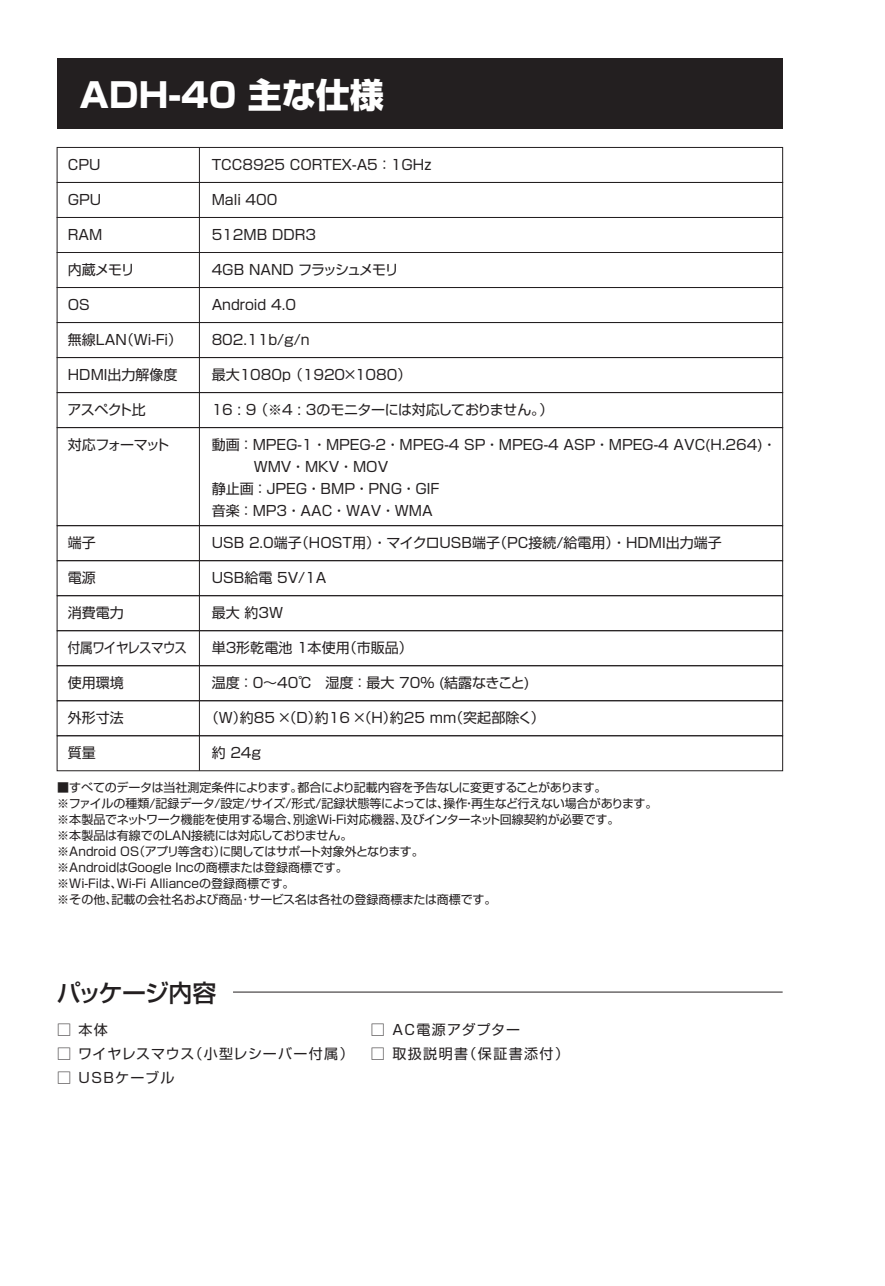
<style>
.page{position:relative;width:885px;height:1286px;background:#fff}
.page>*{position:absolute;margin:0;border:0;box-sizing:border-box;transform-origin:0 0}
.t1{font:800 34px "Shin Go Pr 6";color:#fff}
.t2{font:500 24px "Shin Go Pr 6";letter-spacing:-.035em;color:#231f20}
.t3{font:14px/22px "Shin Go Pr 6";color:#231f20}
.t4{font:14px "Shin Go Pr 6";letter-spacing:-.03em;color:#231f20}
.t5{font:14px "Shin Go Pr 6";letter-spacing:.055em;color:#231f20}
.t6{font:14px "Shin Go Pr 6";letter-spacing:-.07em;color:#231f20}
.t7{font:14px "Shin Go Pr 6";letter-spacing:.1em;color:#231f20}
.t8{font:14px "Shin Go Pr 6";letter-spacing:-.045em;color:#231f20;scale:.89 1}
.t9{font:14px "Shin Go Pr 6";letter-spacing:.075em;color:#231f20}
.t10{font:14px "Shin Go Pr 6";letter-spacing:.085em;color:#231f20}
.t11{font:14px "Shin Go Pr 6";letter-spacing:-.1em;color:#231f20}
.t12{font:12px/16px "Shin Go Pr 6";letter-spacing:-.01em;color:#231f20}
</style>
<div class="page">
<div style="left:57px;top:58px;width:725px;height:70px;background:#231f20"></div>
<hr style="left:199px;top:392px;width:1px;height:35px;background:#231f20">
<hr style="left:199px;top:525px;width:1px;height:35px;background:#231f20">
<div style="left:57px;top:560px;width:725px;height:36px;border:1px solid #231f20"></div>
<hr style="left:199px;top:560px;width:1px;height:35px;background:#231f20">
<div style="left:57px;top:147px;width:725px;height:36px;border:1px solid #231f20"></div>
<hr style="left:199px;top:147px;width:1px;height:35px;background:#231f20">
<hr style="left:199px;top:217px;width:1px;height:35px;background:#231f20">
<div style="left:57px;top:182px;width:725px;height:36px;border:1px solid #231f20"></div>
<hr style="left:199px;top:182px;width:1px;height:35px;background:#231f20">
<div style="left:57px;top:252px;width:725px;height:36px;border:1px solid #231f20"></div>
<hr style="left:199px;top:252px;width:1px;height:35px;background:#231f20">
<hr style="left:199px;top:322px;width:1px;height:35px;background:#231f20">
<div style="left:57px;top:287px;width:725px;height:36px;border:1px solid #231f20"></div>
<hr style="left:199px;top:287px;width:1px;height:35px;background:#231f20">
<div style="left:57px;top:595px;width:725px;height:36px;border:1px solid #231f20"></div>
<hr style="left:199px;top:595px;width:1px;height:35px;background:#231f20">
<hr style="left:199px;top:665px;width:1px;height:35px;background:#231f20">
<div style="left:57px;top:630px;width:725px;height:36px;border:1px solid #231f20"></div>
<hr style="left:199px;top:630px;width:1px;height:35px;background:#231f20">
<div style="left:57px;top:700px;width:725px;height:36px;border:1px solid #231f20"></div>
<hr style="left:199px;top:700px;width:1px;height:35px;background:#231f20">
<div style="left:57px;top:735px;width:725px;height:36px;border:1px solid #231f20"></div>
<hr style="left:199px;top:735px;width:1px;height:35px;background:#231f20">
<hr style="left:233px;top:991px;width:549px;height:1px;background:#231f20">
<div style="left:57px;top:427px;width:725px;height:99px;border:1px solid #231f20"></div>
<hr style="left:199px;top:427px;width:1px;height:98px;background:#231f20">
<div style="left:57px;top:357px;width:725px;height:36px;border:1px solid #231f20"></div>
<hr style="left:199px;top:357px;width:1px;height:35px;background:#231f20">
<h1 class="t1" style="left:80px;top:68px;width:306px">ADH-40 主な仕様</h1>
<p class="t3" style="left:68px;top:153px;width:34px">CPU</p>
<p class="t3" style="left:211px;top:153px;width:221px">TCC8925 CORTEX-A5 ：1GHz</p>
<p class="t3" style="left:68px;top:188px;width:35px">GPU</p>
<p class="t3" style="left:211px;top:188px;width:67px">Mali 400</p>
<p class="t3" style="left:68px;top:223px;width:36px">RAM</p>
<p class="t3" style="left:211px;top:223px;width:106px">512MB DDR3</p>
<p class="t3" style="left:68px;top:258px;width:68px">内蔵メモリ</p>
<p class="t6" style="left:211px;top:258px;width:188px">4GB NAND フラッシュメモリ</p>
<p class="t3" style="left:68px;top:293px;width:24px">OS</p>
<p class="t3" style="left:211px;top:293px;width:86px">Android 4.0</p>
<p class="t3" style="left:68px;top:328px;width:116px">無線LAN（Wi-Fi）</p>
<p class="t3" style="left:211px;top:328px;width:99px">802.11b/g/n</p>
<p class="t3" style="left:68px;top:363px;width:111px">HDMI出力解像度</p>
<p class="t3" style="left:211px;top:363px;width:201px">最大1080p （1920×1080）</p>
<p class="t3" style="left:68px;top:398px;width:80px">アスペクト比</p>
<p class="t4" style="left:211px;top:398px;width:343px">16 : 9 （※4 : 3のモニターには対応しておりません。）</p>
<p class="t11" style="left:68px;top:433px;width:103px">対応フォーマット</p>
<p class="t3" style="left:211px;top:433px;width:566px">動画 ：MPEG-1 ・MPEG-2 ・MPEG-4 SP ・MPEG-4 ASP ・MPEG-4 AVC(H.264) ・　　　WMV ・MKV ・MOV<br>静止画 ：JPEG ・BMP ・PNG ・GIF<br>音楽 ：MP3 ・AAC ・WAV ・WMA</p>
<p class="t3" style="left:68px;top:531px;width:29px">端子</p>
<p class="t3" style="left:211px;top:531px;width:511px">USB 2.0端子（HOST用）・マイクロUSB端子（PC接続/給電用）・HDMI出力端子</p>
<p class="t3" style="left:68px;top:566px;width:29px">電源</p>
<p class="t3" style="left:211px;top:566px;width:116px">USB給電 5V/1A</p>
<p class="t3" style="left:68px;top:601px;width:57px">消費電力</p>
<p class="t3" style="left:211px;top:601px;width:73px">最大 約3W</p>
<p class="t8" style="left:68px;top:636px;width:135px">付属ワイヤレスマウス</p>
<p class="t3" style="left:211px;top:636px;width:202px">単3形乾電池 1本使用（市販品）</p>
<p class="t3" style="left:68px;top:671px;width:57px">使用環境</p>
<p class="t3" style="left:211px;top:671px;width:319px">温度 ：0～40℃　湿度 ：最大 70% (結露なきこと)</p>
<p class="t3" style="left:68px;top:706px;width:57px">外形寸法</p>
<p class="t3" style="left:204px;top:706px;width:341px">（W）約85 ×（D）約16 ×（H）約25 mm（突起部除く）</p>
<p class="t3" style="left:68px;top:741px;width:29px">質量</p>
<p class="t3" style="left:211px;top:741px;width:51px">約 24g</p>
<p class="t12" style="left:57px;top:778px;width:601px">■すべてのデータは当社測定条件によります。都合により記載内容を予告なしに変更することがあります。<br>※ファイルの種類/記録データ/設定/サイズ/形式/記録状態等によっては、操作・再生など行えない場合があります。※本製品でネットワーク機能を使用する場合、別途Wi-Fi対応機器、及びインターネット回線契約が必要です。<br>※本製品は有線でのLAN接続には対応しておりません。<br>※Android OS（アプリ等含む）に関してはサポート対象外となります。<br>※AndroidはGoogle Incの商標または登録商標です。<br>※Wi-Fiは、Wi-Fi Allianceの登録商標です。<br>※その他、記載の会社名および商品･サービス名は各社の登録商標または商標です。</p>
<h2 class="t2" style="left:57px;top:973px;width:161px">パッケージ内容</h2>
<p class="t3" style="left:57px;top:1017px;width:52px">□ 本体</p>
<p class="t5" style="left:57px;top:1041px;width:298px">□ ワイヤレスマウス（小型レシーバー付属）</p>
<p class="t10" style="left:57px;top:1065px;width:119px">□ USBケーブル</p>
<p class="t9" style="left:371px;top:1017px;width:151px">□ AC電源アダプター</p>
<p class="t7" style="left:371px;top:1041px;width:199px">□ 取扱説明書（保証書添付）</p>
</div>
